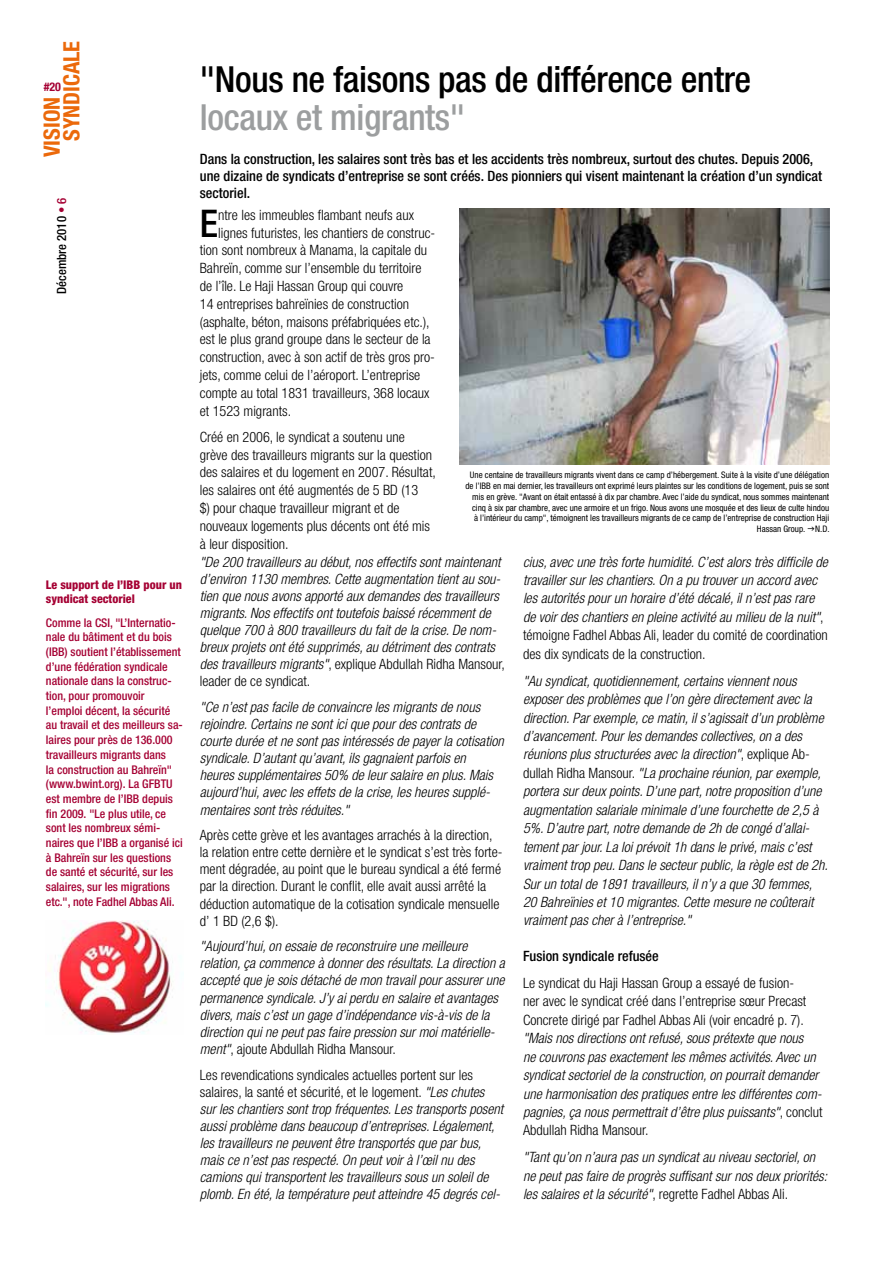
<style>
.page{position:relative;width:893px;height:1263px;background:#fff}
.page>*{position:absolute;margin:0;border:0;box-sizing:border-box;transform-origin:0 0}
.t1{font:500 condensed 38.25px "Helvetica Neue";color:#000}
.t2{font:500 condensed 36px "Helvetica Neue";letter-spacing:-.01em;color:#000}
.t3{font:500 condensed 36px "Helvetica Neue";letter-spacing:-.01em;color:#9c9e9f}
.t4{font:700 condensed 22.5px/19.5px "Helvetica Neue";color:#eb690b}
.t5{font:italic 300 condensed 14.25px/17.1px "Helvetica Neue";color:#000}
.t6{font:300 condensed 14.25px/17.9px "Helvetica Neue";color:#000}
.t7{font:500 condensed 14.25px/17.1px "Helvetica Neue";color:#000}
.t8{font:500 condensed 12.75px "Helvetica Neue";color:#000}
.t9{font:500 condensed 12px/14.7px "Helvetica Neue";color:#a50133}
.t10{font:800 condensed 12px/14.7px "Helvetica Neue";color:#a50133}
.t11{font:700 condensed 12px "Helvetica Neue";color:#a50133}
.t12{font:condensed 9px/10.8px "Helvetica Neue";color:#000;text-align:right}
.s1{color:#a50133}
.s2{font-style:normal}
</style>
<div class="page">
<img style="left:459px;top:208px;width:370px;height:256px">
<img style="left:46px;top:920px;width:127px;height:114px">
<h3 class="t4" style="left:42px;top:141px;width:101px;text-indent:-16px;rotate:-90deg">VISION<br>SYNDICALE</h3>
<p class="t11" style="left:44px;top:79px;width:19px">#20</p>
<p class="t8" style="left:54px;top:294px;width:98px;rotate:-90deg">Décembre 2010 <span class="s1">• 6</span></p>
<p class="t10" style="left:46px;top:577px;width:138px">Le support de l’IBB pour un syndicat sectoriel</p>
<p class="t9" style="left:46px;top:615px;width:138px">Comme la CSI, "L’Internatio&shy;nale du bâtiment et du bois (IBB) soutient l’établissement d’une fédération syndicale nationale dans la construc&shy;tion, pour promouvoir l’emploi décent, la sécurité au travail et des meilleurs sa&shy;laires pour près de 136.000 travailleurs migrants dans<br>la construction au Bahreïn" (www.bwint.org). La GFBTU est membre de l’IBB depuis fin 2009. "Le plus utile, ce sont les nombreux sémi&shy;naires que l’IBB a organisé ici à Bahreïn sur les questions de santé et sécurité, sur les salaires, sur les migrations etc.", note Fadhel Abbas Ali.</p>
<h2 class="t2" style="left:200px;top:58px;width:553px">"Nous ne faisons pas de différence entre</h2>
<h2 class="t3" style="left:200px;top:95px;width:267px">locaux et migrants"</h2>
<p class="t7" style="left:200px;top:150px;width:624px">Dans la construction, les salaires sont très bas et les accidents très nombreux, surtout des chutes. Depuis 2006, une dizaine de syndicats d’entreprise se sont créés. Des pionniers qui visent maintenant la création d’un syndicat sectoriel.</p>
<h1 class="t1" style="left:200px;top:200px;width:20px">E</h1>
<p class="t6" style="left:218px;top:206px;width:197px">ntre les immeubles flambant neufs aux</p>
<p class="t6" style="left:218px;top:223px;width:218px">lignes futuristes, les chantiers de construc-</p>
<p class="t6" style="left:200px;top:241px;width:229px">tion sont nombreux à Manama, la capitale du</p>
<p class="t6" style="left:200px;top:259px;width:223px">Bahreïn, comme sur l’ensemble du territoire</p>
<p class="t6" style="left:200px;top:277px;width:205px">de l’île. Le Haji Hassan Group qui couvre</p>
<p class="t6" style="left:200px;top:295px;width:211px">14 entreprises bahreïnies de construction</p>
<p class="t6" style="left:200px;top:312px;width:231px">(asphalte, béton, maisons préfabriquées etc.),</p>
<p class="t6" style="left:200px;top:330px;width:232px">est le plus grand groupe dans le secteur de la</p>
<p class="t6" style="left:200px;top:348px;width:237px">construction, avec à son actif de très gros pro-</p>
<p class="t6" style="left:200px;top:366px;width:222px">jets, comme celui de l’aéroport. L’entreprise</p>
<p class="t6" style="left:200px;top:384px;width:231px">compte au total 1831 travailleurs, 368 locaux</p>
<p class="t6" style="left:200px;top:401px;width:93px">et 1523 migrants.</p>
<p class="t6" style="left:200px;top:428px;width:237px">Créé en 2006, le syndicat a soutenu une grève des travailleurs migrants sur la question des salaires et du logement en 2007. Résultat, les salaires ont été augmentés de 5 BD (13<br>$) pour chaque travailleur migrant et de nouveaux logements plus décents ont été mis à leur disposition.</p>
<p class="t12" style="left:465px;top:469px;width:366px">Une centaine de travailleurs migrants vivent dans ce camp d’hébergement. Suite à la visite d’une délégation de l’IBB en mai dernier, les travailleurs ont exprimé leurs plaintes sur les conditions de logement, puis se sont mis en grève. "Avant on était entassé à dix par chambre. Avec l’aide du syndicat, nous sommes maintenant cinq à six par chambre, avec une armoire et un frigo. Nous avons une mosquée et des lieux de culte hindou<br>à l’intérieur du camp", témoignent les travailleurs migrants de ce camp de l’entreprise de construction Haji Hassan Group. N.D.</p>
<p class="t5" style="left:200px;top:553px;width:306px">"De 200 travailleurs au début, nos effectifs sont maintenant d’environ 1130 membres. Cette augmentation tient au sou&shy;tien que nous avons apporté aux demandes des travailleurs migrants. Nos effectifs ont toutefois baissé récemment de quelque 700 à 800 travailleurs du fait de la crise. De nom&shy;breux projets ont été supprimés, au détriment des contrats des travailleurs migrants"<span class="s2">, explique Abdullah Ridha Mansour, leader de ce syndicat.</span></p>
<p class="t5" style="left:200px;top:698px;width:305px">"Ce n’est pas facile de convaincre les migrants de nous rejoindre. Certains ne sont ici que pour des contrats de courte durée et ne sont pas intéressés de payer la cotisation syndicale. D’autant qu’avant, ils gagnaient parfois en<br>heures supplémentaires 50% de leur salaire en plus. Mais aujourd’hui, avec les effets de la crise, les heures supplé&shy;mentaires sont très réduites."</p>
<p class="t6" style="left:200px;top:826px;width:304px;line-height:17.1px">Après cette grève et les avantages arrachés à la direction, la relation entre cette dernière et le syndicat s’est très forte&shy;ment dégradée, au point que le bureau syndical a été fermé par la direction. Durant le conflit, elle avait aussi arrêté la déduction automatique de la cotisation syndicale mensuelle d’ 1 BD (2,6 $).</p>
<p class="t5" style="left:200px;top:937px;width:306px">"Aujourd’hui, on essaie de reconstruire une meilleure relation, ça commence à donner des résultats. La direction a accepté que je sois détaché de mon travail pour assurer une permanence syndicale. J’y ai perdu en salaire et avantages divers, mais c’est un gage d’indépendance vis-à-vis de la direction qui ne peut pas faire pression sur moi matérielle&shy;ment"<span class="s2">, ajoute Abdullah Ridha Mansour.</span></p>
<p class="t5" style="left:200px;top:1066px;width:305px"><span class="s2">Les revendications syndicales actuelles portent sur les salaires, la santé et sécurité, et le logement.</span> "Les chutes sur les chantiers sont trop fréquentes. Les transports posent aussi problème dans beaucoup d’entreprises. Légalement, les travailleurs ne peuvent être transportés que par bus, mais ce n’est pas respecté. On peut voir à l’œil nu des camions qui transportent les travailleurs sous un soleil de plomb. En été, la température peut atteindre 45 degrés cel-</p>
<p class="t5" style="left:523px;top:552px;width:306px;line-height:18.5px">cius, avec une très forte humidité. C’est alors très difficile de travailler sur les chantiers. On a pu trouver un accord avec les autorités pour un horaire d’été décalé, il n’est pas rare de voir des chantiers en pleine activité au milieu de la nuit"<span class="s2">, témoigne Fadhel Abbas Ali, leader du comité de coordination des dix syndicats de la construction.</span></p>
<p class="t5" style="left:523px;top:671px;width:306px;line-height:18.5px">"Au syndicat, quotidiennement, certains viennent nous exposer des problèmes que l’on gère directement avec la direction. Par exemple, ce matin, il s’agissait d’un problème d’avancement. Pour les demandes collectives, on a des réunions plus structurées avec la direction"<span class="s2">, explique Ab&shy;dullah Ridha Mansour.</span> "La prochaine réunion, par exemple, portera sur deux points. D’une part, notre proposition d’une augmentation salariale minimale d’une fourchette de 2,5 à 5%. D’autre part, notre demande de 2h de congé d’allai&shy;tement par jour. La loi prévoit 1h dans le privé, mais c’est vraiment trop peu. Dans le secteur public, la règle est de 2h.<br>Sur un total de 1891 travailleurs, il n’y a que 30 femmes, 20 Bahreïnies et 10 migrantes. Cette mesure ne coûterait vraiment pas cher à l’entreprise."</p>
<p class="t7" style="left:523px;top:947px;width:137px">Fusion syndicale refusée</p>
<p class="t6" style="left:523px;top:973px;width:285px;line-height:18.5px">Le syndicat du Haji Hassan Group a essayé de fusion&shy;ner avec le syndicat créé dans l’entreprise sœur Precast<br>Concrete dirigé par Fadhel Abbas Ali (voir encadré p. 7).</p>
<p class="t5" style="left:523px;top:1029px;width:301px;line-height:18.5px">"Mais nos directions ont refusé, sous prétexte que nous<br>ne couvrons pas exactement les mêmes activités. Avec un syndicat sectoriel de la construction, on pourrait demander une harmonisation des pratiques entre les différentes com&shy;pagnies, ça nous permettrait d’être plus puissants"<span class="s2">, conclut Abdullah Ridha Mansour.</span></p>
<p class="t5" style="left:523px;top:1148px;width:306px;line-height:18.5px">"Tant qu’on n’aura pas un syndicat au niveau sectoriel, on ne peut pas faire de progrès suffisant sur nos deux priorités: les salaires et la sécurité"<span class="s2">, regrette Fadhel Abbas Ali.</span></p>
</div>
